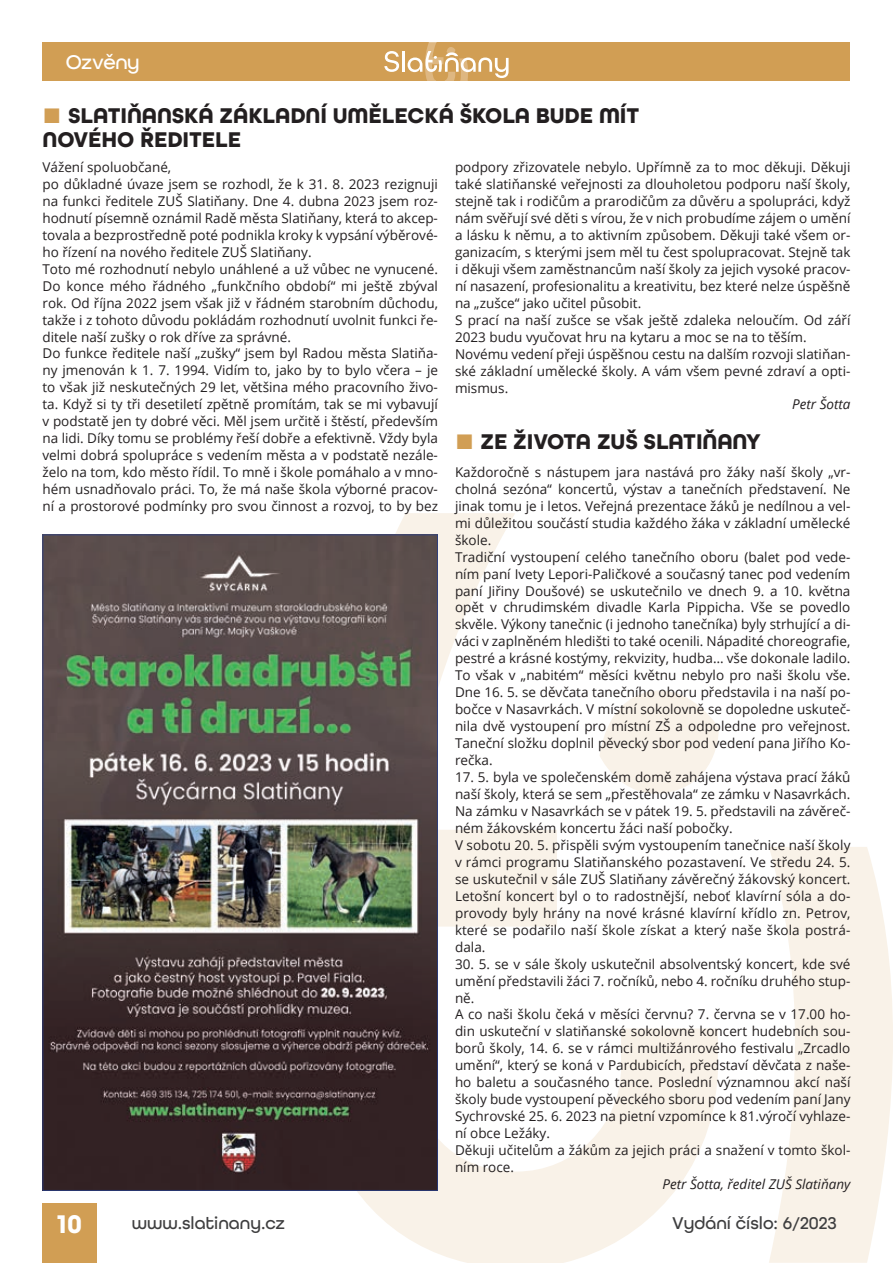
<style>
.page{position:relative;width:893px;height:1263px;background:#fff}
.page>*{position:absolute;margin:0;border:0;box-sizing:border-box;transform-origin:0 0}
.t1{font:700 27px "All Round Gothic";color:#fff}
.t2{font:700 22.5px/24px "All Round Gothic";letter-spacing:-.005em;color:#231f20}
.t3{font:500 21px "All Round Gothic";letter-spacing:-.03em;color:#fff}
.t4{font:500 18px "All Round Gothic";color:#3e3e3f}
.t5{font:13.5px/17px "Open Sans";color:#231f20}
.t6{font:italic 13.5px "Open Sans";color:#231f20}
.s1{font-family:"Times New Roman";font-size:31.5px;color:#d19e54}
</style>
<div class="page">
<svg style="left:357px;top:513px;width:361px;height:750px"></svg>
<svg style="left:769px;top:847px;width:124px;height:416px;fill:#f9f2e8"></svg>
<svg style="left:600px;top:690px;width:119px;height:104px"></svg>
<div style="left:43px;top:1203px;width:54px;height:60px;background:#d19e54"></div>
<div style="left:43px;top:43px;width:807px;height:38px;background:#d19e54"></div>
<svg style="left:384px;top:51px;width:15px;height:21px"></svg>
<hr style="left:402px;top:51px;width:3px;height:21px;background:#fff">
<svg style="left:408px;top:42px;width:101px;height:39px"></svg>
<img style="left:43px;top:534px;width:395px;height:657px">
<h3 class="t3" style="left:66px;top:49px;width:76px">Ozvěny</h3>
<h2 class="t2" style="left:43px;top:104px;width:598px"><span class="s1">■</span> SLATIŇANSKÁ ZÁKLADNÍ UMĚLECKÁ ŠKOLA BUDE MÍT<br>NOVÉHO ŘEDITELE</h2>
<p class="t5" style="left:43px;top:158px;width:397px">Vážení spoluobčané,<br>po důkladné úvaze jsem se rozhodl, že k 31. 8. 2023 rezignuji na funkci ředitele ZUŠ Slatiňany. Dne 4. dubna 2023 jsem roz&shy;hodnutí písemně oznámil Radě města Slatiňany, která to akcep&shy;tovala a bezprostředně poté podnikla kroky k vypsání výběrové&shy;ho řízení na nového ředitele ZUŠ Slatiňany.<br>Toto mé rozhodnutí nebylo unáhlené a už vůbec ne vynucené.<br>Do konce mého řádného „funkčního období“ mi ještě zbýval rok. Od října 2022 jsem však již v řádném starobním důchodu, takže i z tohoto důvodu pokládám rozhodnutí uvolnit funkci ře&shy;ditele naší zušky o rok dříve za správné.<br>Do funkce ředitele naší „zušky“ jsem byl Radou města Slatiňa&shy;ny jmenován k 1. 7. 1994. Vidím to, jako by to bylo včera – je to však již neskutečných 29 let, většina mého pracovního živo&shy;ta. Když si ty tři desetiletí zpětně promítám, tak se mi vybavují v podstatě jen ty dobré věci. Měl jsem určitě i štěstí, především na lidi. Díky tomu se problémy řeší dobře a efektivně. Vždy byla velmi dobrá spolupráce s vedením města a v podstatě nezále&shy;želo na tom, kdo město řídil. To mně i škole pomáhalo a v mno&shy;hém usnadňovalo práci. To, že má naše škola výborné pracov&shy;ní a prostorové podmínky pro svou činnost a rozvoj, to by bez</p>
<p class="t5" style="left:455px;top:158px;width:397px">podpory zřizovatele nebylo. Upřímně za to moc děkuji. Děkuji také slatiňanské veřejnosti za dlouholetou podporu naší školy, stejně tak i rodičům a prarodičům za důvěru a spolupráci, když nám svěřují své děti s vírou, že v nich probudíme zájem o umění a lásku k němu, a to aktivním způsobem. Děkuji také všem or&shy;ganizacím, s kterými jsem měl tu čest spolupracovat. Stejně tak i děkuji všem zaměstnancům naší školy za jejich vysoké pracov&shy;ní nasazení, profesionalitu a kreativitu, bez které nelze úspěšně na „zušce“ jako učitel působit.<br>S prací na naší zušce se však ještě zdaleka neloučím. Od září 2023 budu vyučovat hru na kytaru a moc se na to těším.<br>Novému vedení přeji úspěšnou cestu na dalším rozvoji slatiňan&shy;ské základní umělecké školy. A vám všem pevné zdraví a opti&shy;mismus.</p>
<p class="t6" style="left:792px;top:395px;width:60px">Petr Šotta</p>
<h2 class="t2" style="left:455px;top:429px;width:307px"><span class="s1">■</span> ZE ŽIVOTA ZUŠ SLATIŇANY</h2>
<p class="t5" style="left:455px;top:463px;width:397px">Každoročně s nástupem jara nastává pro žáky naší školy „vr&shy;cholná sezóna“ koncertů, výstav a tanečních představení. Ne jinak tomu je i letos. Veřejná prezentace žáků je nedílnou a vel&shy;mi důležitou součástí studia každého žáka v základní umělecké škole.<br>Tradiční vystoupení celého tanečního oboru (balet pod vede&shy;ním paní Ivety Lepori-Paličkové a současný tanec pod vedením paní Jiřiny Doušové) se uskutečnilo ve dnech 9. a 10. května opět v chrudimském divadle Karla Pippicha. Vše se povedlo skvěle. Výkony tanečnic (i jednoho tanečníka) byly strhující a di&shy;váci v zaplněném hledišti to také ocenili. Nápadité choreografie, pestré a krásné kostýmy, rekvizity, hudba… vše dokonale ladilo.<br>To však v „nabitém“ měsíci květnu nebylo pro naši školu vše.<br>Dne 16. 5. se děvčata tanečního oboru představila i na naší po&shy;bočce v Nasavrkách. V místní sokolovně se dopoledne uskuteč&shy;nila dvě vystoupení pro místní ZŠ a odpoledne pro veřejnost.<br>Taneční složku doplnil pěvecký sbor pod vedení pana Jiřího Ko&shy;rečka.</p>
<p class="t5" style="left:455px;top:768px;width:397px">17. 5. byla ve společenském domě zahájena výstava prací žáků naší školy, která se sem „přestěhovala“ ze zámku v Nasavrkách.<br>Na zámku v Nasavrkách se v pátek 19. 5. představili na závěreč&shy;ném žákovském koncertu žáci naší pobočky.<br>V sobotu 20. 5. přispěli svým vystoupením tanečnice naší školy v rámci programu Slatiňanského pozastavení. Ve středu 24. 5. se uskutečnil v sále ZUŠ Slatiňany závěrečný žákovský koncert.<br>Letošní koncert byl o to radostnější, neboť klavírní sóla a do&shy;provody byly hrány na nové krásné klavírní křídlo zn. Petrov, které se podařilo naší škole získat a který naše škola postrá&shy;dala.</p>
<p class="t5" style="left:455px;top:955px;width:397px">30. 5. se v sále školy uskutečnil absolventský koncert, kde své umění představili žáci 7. ročníků, nebo 4. ročníku druhého stup&shy;ně.<br>A co naši školu čeká v měsíci červnu? 7. června se v 17.00 ho&shy;din uskuteční v slatiňanské sokolovně koncert hudebních sou&shy;borů školy, 14. 6. se v rámci multižánrového festivalu „Zrcadlo umění“, který se koná v Pardubicích, představí děvčata z naše&shy;ho baletu a současného tance. Poslední významnou akcí naší školy bude vystoupení pěveckého sboru pod vedením paní Jany Sychrovské 25. 6. 2023 na pietní vzpomínce k 81.výročí vyhlaze&shy;ní obce Ležáky.<br>Děkuji učitelům a žákům za jejich práci a snažení v tomto škol&shy;ním roce.</p>
<p class="t6" style="left:663px;top:1175px;width:189px">Petr Šotta, ředitel ZUŠ Slatiňany</p>
<h1 class="t1" style="left:57px;top:1208px;width:27px">10</h1>
<h3 class="t4" style="left:132px;top:1212px;width:155px">www.slatinany.cz</h3>
<h3 class="t4" style="left:672px;top:1212px;width:166px">Vydání číslo: 6/2023</h3>
</div>
